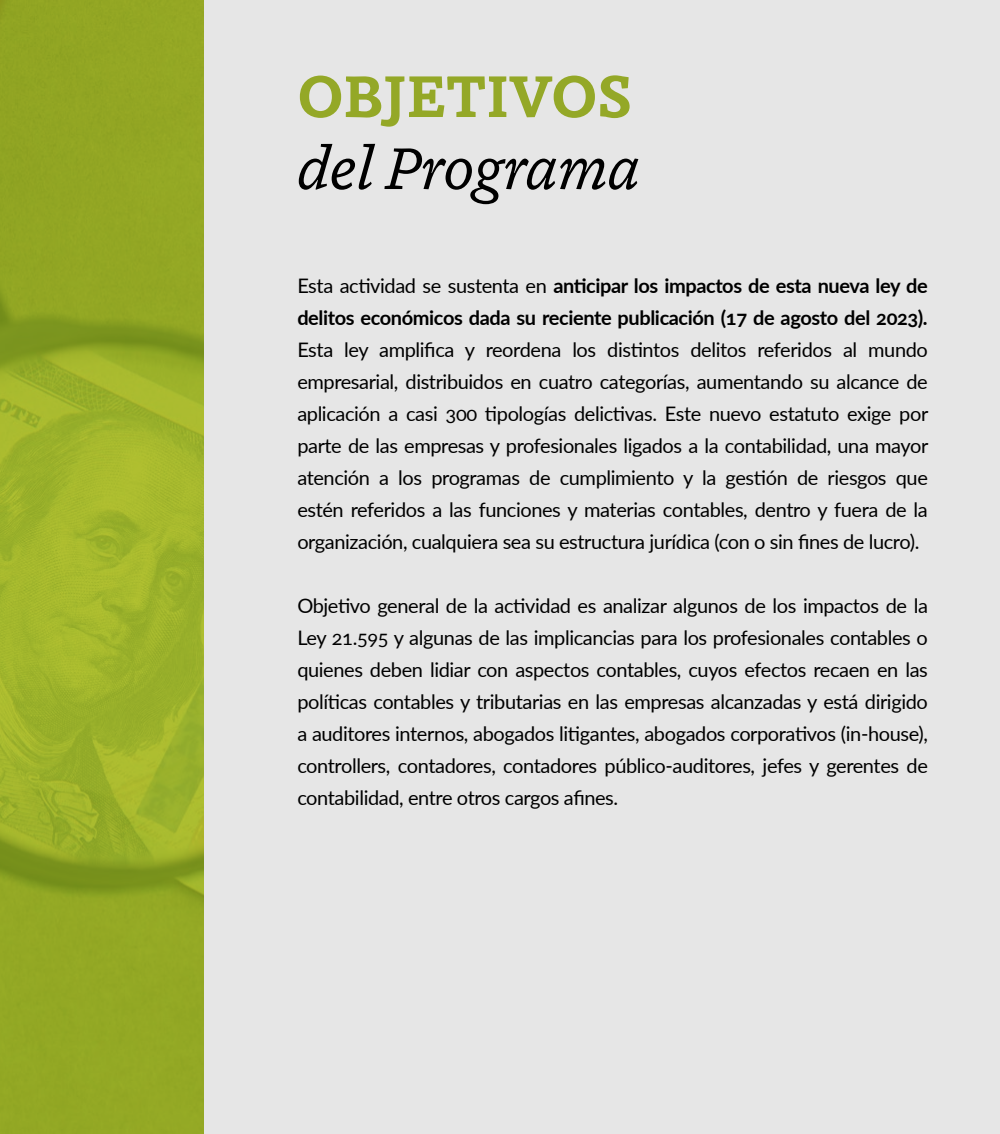
<style>
.page{position:relative;width:1000px;height:1134px;background:#fff}
.page>*{position:absolute;margin:0;border:0;box-sizing:border-box;transform-origin:0 0}
.t1{font:italic 60px "Dovetail MVB";color:#000}
.t2{font:700 60px "Dovetail MVB";letter-spacing:.005em;color:#94a827}
.t3{font:20px/32px "Lato";letter-spacing:-.02em;color:#000;text-align:justify}
.t4{font:700 20px/32px "Lato";letter-spacing:-.02em;color:#000}
.s1{font-weight:400}
</style>
<div class="page">
<img style="left:0;top:0;width:204px;height:1134px">
<div style="left:204px;top:0;width:796px;height:1134px;background:#e6e6e6"></div>
<h1 class="t2" style="left:298px;top:51px;width:336px">OBJETIVOS</h1>
<h1 class="t1" style="left:297px;top:125px;width:344px">del Programa</h1>
<p class="t4" style="left:297px;top:269px;width:632px"><span class="s1">Esta actividad se sustenta en</span> anticipar los impactos de esta nueva ley de delitos económicos dada su reciente publicación (17 de agosto del 2023).</p>
<p class="t3" style="left:297px;top:333px;width:633px">Esta ley amplifica y reordena los distintos delitos referidos al mundo empresarial, distribuidos en cuatro categorías, aumentando su alcance de aplicación a casi 300 tipologías delictivas. Este nuevo estatuto exige por parte de las empresas y profesionales ligados a la contabilidad, una mayor atención a los programas de cumplimiento y la gestión de riesgos que estén referidos a las funciones y materias contables, dentro y fuera de la organización, cualquiera sea su estructura jurídica (con o sin fines de lucro).</p>
<p class="t3" style="left:297px;top:589px;width:632px">Objetivo general de la actividad es analizar algunos de los impactos de la Ley 21.595 y algunas de las implicancias para los profesionales contables o quienes deben lidiar con aspectos contables, cuyos efectos recaen en las políticas contables y tributarias en las empresas alcanzadas y está dirigido a auditores internos, abogados litigantes, abogados corporativos (in-house), controllers, contadores, contadores público-auditores, jefes y gerentes de contabilidad, entre otros cargos afines.</p>
</div>
